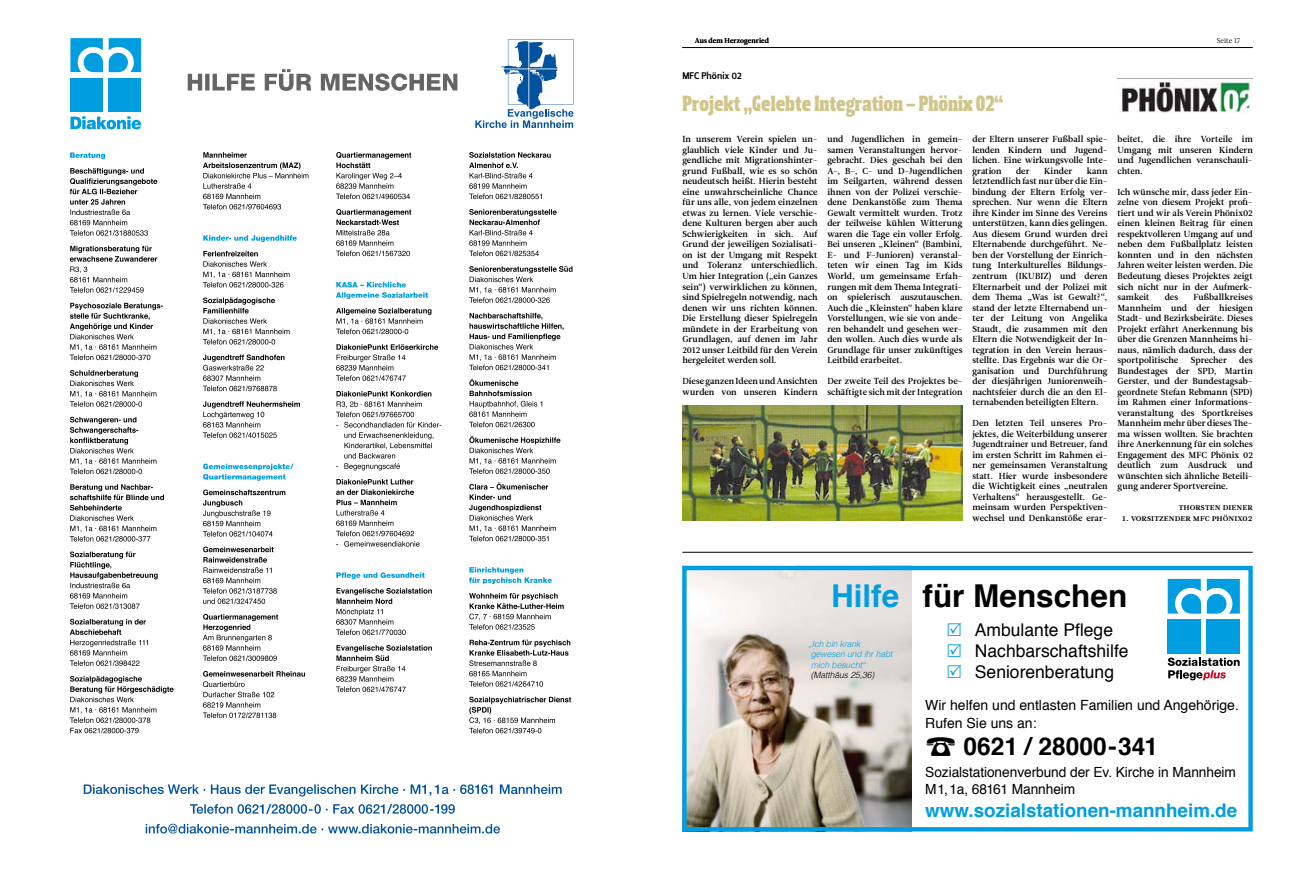
<style>
.page{position:relative;width:1290px;height:869px;background:#fff}
.page>*{position:absolute;margin:0;border:0;box-sizing:border-box;transform-origin:0 0}
.t1{font:700 31.5px "Helvetica";color:#000}
.t2{font:700 24.5px "Helvetica";color:#000}
.t3{font:21.88px "Leitura Headline Serif";color:#d0c68c}
.t4{font:700 18.81px "Helvetica";color:#009ee0}
.t5{font:17.5px/21px "Helvetica";color:#000}
.t6{font:14px/17.5px "Helvetica";letter-spacing:-.005em;color:#000}
.t7{font:9.62px "Leitura Sans Grot 3";color:#000}
.t8{font:8.75px/10.5px "Leitura News Roman 3";letter-spacing:.01em;color:#000;text-align:justify}
.t9{font:italic 300 8.75px/10.5px "Helvetica";letter-spacing:-.005em;color:#009ee0}
.t10{font:italic 300 8.75px "Helvetica";letter-spacing:-.005em;color:#000}
.t11{font:7px "Leitura News Roman 3";color:#000}
.t12{font:7px "Leitura News Roman 1";color:#000}
.s1{color:#009ee0}
</style>
<div class="page">
<hr style="left:682px;top:47px;width:571px;height:1px;background:#000">
<img style="left:687px;top:570px;width:224px;height:256px">
<div style="left:1167px;top:619px;width:34px;height:34px;background:#009ee0"></div>
<div style="left:1207px;top:619px;width:33px;height:34px;background:#009ee0"></div>
<svg style="left:1207px;top:578px;width:33px;height:35px"></svg>
<svg style="left:1167px;top:578px;width:34px;height:35px"></svg>
<svg style="left:1168px;top:657px;width:71px;height:23px"></svg>
<div style="left:682px;top:565px;width:571px;height:266px;border:4px solid #009ee0"></div>
<img style="left:1117px;top:78px;width:136px;height:35px">
<img style="left:682px;top:405px;width:281px;height:115px">
<hr style="left:682px;top:551px;width:571px;height:1px;background:#000">
<div style="left:70px;top:78px;width:33px;height:33px;background:#009ee0"></div>
<div style="left:109px;top:78px;width:32px;height:33px;background:#009ee0"></div>
<svg style="left:70px;top:116px;width:71px;height:13px"></svg>
<svg style="left:109px;top:38px;width:32px;height:34px"></svg>
<svg style="left:70px;top:38px;width:33px;height:34px"></svg>
<svg style="left:469px;top:696px;width:102px;height:37px"></svg>
<svg style="left:469px;top:639px;width:101px;height:47px"></svg>
<svg style="left:469px;top:593px;width:95px;height:36px"></svg>
<svg style="left:469px;top:567px;width:83px;height:17px"></svg>
<svg style="left:469px;top:482px;width:87px;height:59px"></svg>
<svg style="left:469px;top:435px;width:91px;height:38px"></svg>
<svg style="left:469px;top:378px;width:73px;height:49px"></svg>
<svg style="left:469px;top:313px;width:95px;height:57px"></svg>
<svg style="left:469px;top:266px;width:103px;height:37px"></svg>
<svg style="left:469px;top:209px;width:88px;height:47px"></svg>
<svg style="left:469px;top:152px;width:82px;height:47px"></svg>
<svg style="left:336px;top:645px;width:96px;height:46px"></svg>
<svg style="left:336px;top:587px;width:96px;height:47px"></svg>
<svg style="left:336px;top:572px;width:89px;height:7px"></svg>
<svg style="left:336px;top:479px;width:83px;height:67px"></svg>
<svg style="left:336px;top:391px;width:105px;height:79px"></svg>
<svg style="left:336px;top:344px;width:102px;height:36px"></svg>
<svg style="left:336px;top:307px;width:95px;height:27px"></svg>
<svg style="left:336px;top:282px;width:92px;height:17px"></svg>
<svg style="left:336px;top:209px;width:75px;height:47px"></svg>
<svg style="left:336px;top:152px;width:75px;height:47px"></svg>
<svg style="left:203px;top:671px;width:102px;height:46px"></svg>
<svg style="left:203px;top:614px;width:75px;height:46px"></svg>
<svg style="left:203px;top:546px;width:74px;height:57px"></svg>
<svg style="left:203px;top:489px;width:82px;height:47px"></svg>
<svg style="left:203px;top:463px;width:90px;height:17px"></svg>
<svg style="left:203px;top:401px;width:97px;height:36px"></svg>
<svg style="left:203px;top:354px;width:81px;height:37px"></svg>
<svg style="left:203px;top:297px;width:87px;height:47px"></svg>
<svg style="left:203px;top:251px;width:87px;height:36px"></svg>
<svg style="left:203px;top:235px;width:94px;height:7px"></svg>
<svg style="left:203px;top:152px;width:105px;height:57px"></svg>
<svg style="left:70px;top:675px;width:104px;height:58px"></svg>
<svg style="left:70px;top:618px;width:78px;height:47px"></svg>
<svg style="left:70px;top:551px;width:88px;height:57px"></svg>
<svg style="left:70px;top:484px;width:94px;height:57px"></svg>
<svg style="left:70px;top:416px;width:86px;height:58px"></svg>
<svg style="left:70px;top:370px;width:86px;height:36px"></svg>
<svg style="left:70px;top:303px;width:93px;height:57px"></svg>
<svg style="left:70px;top:246px;width:87px;height:46px"></svg>
<svg style="left:70px;top:168px;width:87px;height:67px"></svg>
<svg style="left:70px;top:152px;width:35px;height:7px"></svg>
<svg style="left:146px;top:823px;width:354px;height:10px"></svg>
<svg style="left:190px;top:804px;width:265px;height:9px"></svg>
<svg style="left:84px;top:784px;width:478px;height:12px"></svg>
<svg style="left:475px;top:39px;width:98px;height:89px"></svg>
<svg style="left:188px;top:69px;width:269px;height:22px"></svg>
<p class="t11" style="left:695px;top:36px;width:76px">Aus dem Herzogenried</p>
<p class="t12" style="left:1217px;top:36px;width:25px">Seite 17</p>
<p class="t7" style="left:682px;top:70px;width:61px">MFC Phönix 02</p>
<h3 class="t3" style="left:682px;top:90px;width:322px">Projekt „Gelebte Integration – Phönix 02“</h3>
<p class="t8" style="left:682px;top:134px;width:137px">In unserem Verein spielen un&shy;glaublich viele Kinder und Ju&shy;gendliche mit Migrationshinter&shy;grund Fußball, wie es so schön neudeutsch heißt. Hierin besteht eine unwahrscheinliche Chance für uns alle, von jedem einzelnen etwas zu lernen. Viele verschie&shy;dene Kulturen bergen aber auch Schwierigkeiten in sich. Auf Grund der jeweiligen Sozialisati&shy;on ist der Umgang mit Respekt und Toleranz unterschiedlich.<br>Um hier Integration („ein Ganzes sein“) verwirklichen zu können, sind Spielregeln notwendig, nach denen wir uns richten können.<br>Die Erstellung dieser Spielregeln mündete in der Erarbeitung von Grundlagen, auf denen im Jahr 2012 unser Leitbild für den Verein hergeleitet werden soll.</p>
<p class="t8" style="left:682px;top:376px;width:137px">Diese ganzen Ideen und Ansichten wurden von unseren Kindern</p>
<p class="t8" style="left:827px;top:134px;width:137px">und Jugendlichen in gemein&shy;samen Veranstaltungen hervor&shy;gebracht. Dies geschah bei den A-, B-, C- und D-Jugendlichen im Seilgarten, während dessen ihnen von der Polizei verschie&shy;dene Denkanstöße zum Thema Gewalt vermittelt wurden. Trotz der teilweise kühlen Witterung waren die Tage ein voller Erfolg.<br>Bei unseren „Kleinen“ (Bambini, E- und F-Junioren) veranstal&shy;teten wir einen Tag im Kids World, um gemeinsame Erfah&shy;rungen mit dem Thema Integrati&shy;on spielerisch auszutauschen.<br>Auch die „Kleinsten“ haben klare Vorstellungen, wie sie von ande&shy;ren behandelt und gesehen wer&shy;den wollen. Auch dies wurde als Grundlage für unser zukünftiges Leitbild erarbeitet.</p>
<p class="t8" style="left:827px;top:376px;width:137px">Der zweite Teil des Projektes be&shy;schäftigte sich mit der Integration</p>
<p class="t8" style="left:972px;top:134px;width:137px">der Eltern unserer Fußball spie&shy;lenden Kindern und Jugend&shy;lichen. Eine wirkungsvolle Inte&shy;gration</p>
<p class="t8" style="left:972px;top:166px;width:137px;text-indent:114px">kann letztendlich fast nur über die Ein&shy;bindung der Eltern Erfolg ver&shy;sprechen. Nur wenn die Eltern ihre Kinder im Sinne des Vereins unterstützen, kann dies gelingen.<br>Aus diesem Grund wurden drei Elternabende durchgeführt. Ne&shy;ben der Vorstellung der Einrich&shy;tung Interkulturelles Bildungs&shy;zentrum (IKUBIZ) und deren Elternarbeit und der Polizei mit dem Thema „Was ist Gewalt?“, stand der letzte Elternabend un&shy;ter der Leitung von Angelika Staudt, die zusammen mit den Eltern die Notwendigkeit der In&shy;tegration in den Verein heraus&shy;stellte. Das Ergebnis war die Or&shy;ganisation und Durchführung der diesjährigen Juniorenweih&shy;nachtsfeier durch die an den El&shy;ternabenden beteiligten Eltern.</p>
<p class="t8" style="left:972px;top:418px;width:137px">Den letzten Teil unseres Pro&shy;jektes, die Weiterbildung unserer Jugendtrainer und Betreuer, fand im ersten Schritt im Rahmen ei&shy;ner gemeinsamen Veranstaltung statt. Hier wurde insbesondere die Wichtigkeit eines „neutralen Verhaltens“ herausgestellt. Ge&shy;meinsam wurden Perspektiven&shy;wechsel und Denkanstöße erar-</p>
<p class="t8" style="left:1016px;top:166px;width:15px">der</p>
<p class="t8" style="left:1044px;top:166px;width:30px">Kinder</p>
<p class="t8" style="left:1117px;top:134px;width:137px;text-align:left">beitet, die ihre Vorteile im<br>Umgang mit unseren Kindern und Jugendlichen veranschauli&shy;chten.</p>
<p class="t8" style="left:1117px;top:187px;width:137px">Ich wünsche mir, dass jeder Ein&shy;zelne von diesem Projekt profi&shy;tiert und wir als Verein Phönix02 einen kleinen Beitrag für einen respektvolleren Umgang auf und neben dem Fußballplatz leisten konnten und in den nächsten Jahren weiter leisten werden. Die Bedeutung dieses Projektes zeigt sich nicht nur in der Aufmerk&shy;samkeit</p>
<p class="t8" style="left:1117px;top:292px;width:137px;text-indent:76px">Fußballkreises Mannheim und der hiesigen Stadt- und Bezirksbeiräte. Dieses Projekt erfährt Anerkennung bis über die Grenzen Mannheims hi&shy;naus, nämlich dadurch, dass der sportpolitische</p>
<p class="t8" style="left:1164px;top:292px;width:15px">des</p>
<p class="t8" style="left:1117px;top:355px;width:137px;text-indent:122px">des Bundestages der SPD, Martin Gerster, und der Bundestagsab&shy;geordnete Stefan Rebmann (SPD) im Rahmen einer Informations&shy;veranstaltung des Sportkreises Mannheim mehr über dieses The&shy;ma wissen wollten. Sie brachten ihre Anerkennung für ein solches Engagement des MFC Phönix 02 deutlich zum Ausdruck und wünschten sich ähnliche Beteili&shy;gung anderer Sportvereine.</p>
<p class="t8" style="left:1178px;top:502px;width:76px">thorsten diener</p>
<p class="t8" style="left:1121px;top:512px;width:133px">1. vorsitzender mfc phönix02</p>
<p class="t8" style="left:1191px;top:355px;width:38px">Sprecher</p>
<h1 class="t1" style="left:831px;top:570px;width:298px"><span class="s1">Hilfe</span> für Menschen</h1>
<p class="t9" style="left:808px;top:638px;width:85px">„Ich bin krank gewesen und ihr habt mich besucht“</p>
<p class="t10" style="left:811px;top:669px;width:65px">(Matthäus 25,36)</p>
<h3 class="t5" style="left:975px;top:619px;width:155px">Ambulante Pflege<br>Nachbarschaftshilfe<br>Seniorenberatung</h3>
<h3 class="t6" style="left:925px;top:696px;width:315px">Wir helfen und entlasten Familien und Angehörige.<br>Rufen Sie uns an:</h3>
<h2 class="t2" style="left:925px;top:726px;width:234px">☎ 0621 / 28000-341</h2>
<h3 class="t6" style="left:925px;top:763px;width:312px">Sozialstationenverbund der Ev. Kirche in Mannheim<br>M1, 1a, 68161 Mannheim</h3>
<h3 class="t4" style="left:925px;top:794px;width:313px">www.sozialstationen-mannheim.de</h3>
</div>
